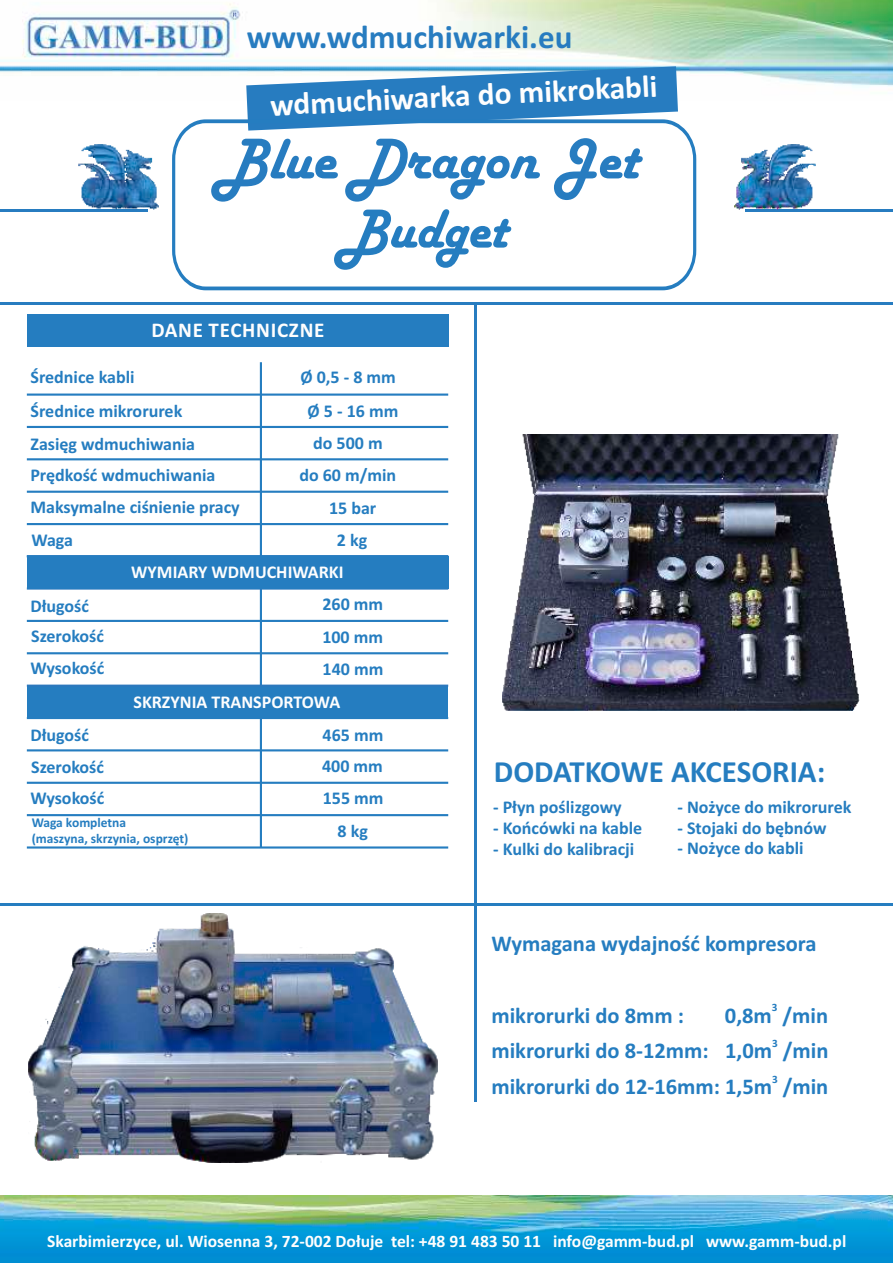
<style>
.page{position:relative;width:893px;height:1263px;background:#fff}
.page>*{position:absolute;margin:0;border:0;box-sizing:border-box;transform-origin:0 0}
.t1{font:57px "Harlow Solid";color:#257dc0}
.t2{font:700 33px "Calibri";color:#277cc0}
.t3{font:700 31.5px "Calibri";color:#fefefe}
.t4{font:700 30.9px "Calibri";color:#257dc0}
.t5{font:700 22.5px "Calibri";color:#257dc0}
.t6{font:700 21px "Calibri";letter-spacing:.035em;color:#fefefe}
.t7{font:700 18px/32.2px "Calibri";color:#257dc0}
.t8{font:700 18px "Calibri";color:#fefefe}
.t9{font:700 17.55px "Calibri";color:#fefefe}
.t10{font:700 13.5px/16.5px "Calibri";color:#257dc0}
.t11{font:700 11.25px "Calibri";color:#257dc0}
</style>
<div class="page">
<img style="left:0;top:0;width:893px;height:88px">
<hr style="left:745px;top:210px;width:148px;height:2px;background:#277cc0">
<hr style="left:0;top:210px;width:148px;height:2px;background:#277cc0">
<hr style="left:0;top:303px;width:893px;height:2px;background:#277cc0">
<hr style="left:474px;top:303px;width:3px;height:799px;background:#277cc0">
<hr style="left:0;top:904px;width:893px;height:2px;background:#257dc0">
<img style="left:734px;top:144px;width:82px;height:66px">
<img style="left:77px;top:144px;width:82px;height:66px">
<svg style="left:246px;top:66px;width:432px;height:53px;background:#4891ca"></svg>
<div style="left:27px;top:315px;width:421px;height:32px;background:#257dc0"></div>
<div style="left:27px;top:686px;width:216px;height:32px;background:#257dc0"></div>
<div style="left:238px;top:686px;width:210px;height:32px;background:#257dc0"></div>
<hr style="left:260px;top:362px;width:2px;height:485px;background:#257dc0">
<hr style="left:27px;top:846px;width:421px;height:2px;background:#257dc0">
<hr style="left:27px;top:814px;width:421px;height:2px;background:#257dc0">
<hr style="left:27px;top:782px;width:421px;height:2px;background:#257dc0">
<hr style="left:27px;top:749px;width:421px;height:2px;background:#257dc0">
<hr style="left:27px;top:717px;width:421px;height:2px;background:#257dc0">
<hr style="left:27px;top:685px;width:421px;height:2px;background:#2d78bd">
<hr style="left:27px;top:652px;width:421px;height:2px;background:#257dc0">
<hr style="left:27px;top:620px;width:421px;height:2px;background:#257dc0">
<hr style="left:27px;top:587px;width:421px;height:3px;background:#2d78bd">
<hr style="left:27px;top:555px;width:421px;height:2px;background:#257dc0">
<hr style="left:27px;top:523px;width:421px;height:2px;background:#257dc0">
<hr style="left:27px;top:491px;width:421px;height:2px;background:#257dc0">
<hr style="left:27px;top:458px;width:421px;height:2px;background:#257dc0">
<hr style="left:27px;top:426px;width:421px;height:2px;background:#257dc0">
<hr style="left:27px;top:393px;width:421px;height:3px;background:#257dc0">
<div style="left:27px;top:556px;width:421px;height:32px;background:#257dc0"></div>
<img style="left:0;top:1195px;width:893px;height:68px">
<svg style="left:172px;top:119px;width:524px;height:171px"></svg>
<img style="left:503px;top:434px;width:356px;height:277px">
<img style="left:28px;top:913px;width:409px;height:249px">
<h2 class="t2" style="left:247px;top:23px;width:327px">www.wdmuchiwarki.eu</h2>
<h3 class="t3" style="left:269px;top:93px;width:389px;rotate:-3deg">wdmuchiwarka do mikrokabli</h3>
<h1 class="t1" style="left:340px;top:198px;width:169px">Budget</h1>
<p class="t6" style="left:151px;top:321px;width:175px">DANE TECHNICZNE</p>
<p class="t7" style="left:31px;top:361px;width:153px;line-height:34.3px">Średnice kabli<br>Średnice mikrorurek</p>
<p class="t7" style="left:30px;top:430px;width:187px;line-height:31px">Zasięg wdmuchiwania<br>Prędkość wdmuchiwania</p>
<p class="t7" style="left:30px;top:493px;width:211px">Maksymalne ciśnienie pracy<br>Waga</p>
<p class="t8" style="left:131px;top:565px;width:214px">WYMIARY WDMUCHIWARKI</p>
<p class="t7" style="left:30px;top:592px;width:75px;line-height:31.2px">Długość<br>Szerokość<br>Wysokość</p>
<p class="t8" style="left:133px;top:694px;width:208px">SKRZYNIA TRANSPORTOWA</p>
<p class="t7" style="left:300px;top:361px;width:99px;line-height:34.2px;text-align:center">Ø 0,5 - 8 mm<br>Ø 5 - 16 mm</p>
<p class="t7" style="left:299px;top:428px;width:98px;text-align:center">do 500 m<br>do 60 m/min<br>15 bar<br>2 kg</p>
<p class="t7" style="left:322px;top:590px;width:62px;text-align:justify">260 mm 100 mm 140 mm</p>
<p class="t7" style="left:30px;top:721px;width:75px;line-height:31.5px">Długość<br>Szerokość<br>Wysokość</p>
<p class="t10" style="left:32px;top:815px;width:158px">Waga kompletna<br>(maszyna, skrzynia, osprzęt)</p>
<p class="t7" style="left:322px;top:720px;width:63px;text-align:center">465 mm<br>400 mm<br>155 mm<br>8 kg</p>
<h3 class="t4" style="left:494px;top:759px;width:333px">DODATKOWE AKCESORIA:</h3>
<p class="t7" style="left:493px;top:792px;width:130px">- Płyn poślizgowy</p>
<p class="t7" style="left:493px;top:813px;width:151px">- Końcówki na kable</p>
<p class="t7" style="left:493px;top:834px;width:143px">- Kulki do kalibracji</p>
<p class="t7" style="left:677px;top:792px;width:175px">- Nożyce do mikrorurek</p>
<p class="t7" style="left:677px;top:813px;width:151px">- Stojaki do bębnów</p>
<p class="t7" style="left:677px;top:834px;width:128px">- Nożyce do kabli</p>
<p class="t5" style="left:491px;top:934px;width:327px">Wymagana wydajność kompresora</p>
<p class="t11" style="left:772px;top:1003px;width:7px">3</p>
<p class="t5" style="left:491px;top:1006px;width:194px">mikrorurki do 8mm :</p>
<p class="t5" style="left:725px;top:1006px;width:105px">0,8m /min</p>
<p class="t11" style="left:772px;top:1039px;width:7px">3</p>
<p class="t5" style="left:491px;top:1041px;width:338px">mikrorurki do 8-12mm: 1,0m /min</p>
<p class="t11" style="left:772px;top:1074px;width:7px">3</p>
<p class="t5" style="left:491px;top:1077px;width:338px">mikrorurki do 12-16mm: 1,5m /min</p>
<p class="t9" style="left:47px;top:1234px;width:801px">Skarbimierzyce, ul. Wiosenna 3, 72-002 Dołuje tel: +48 91 483 50 11 info@gamm-bud.pl www.gamm-bud.pl</p>
</div>
